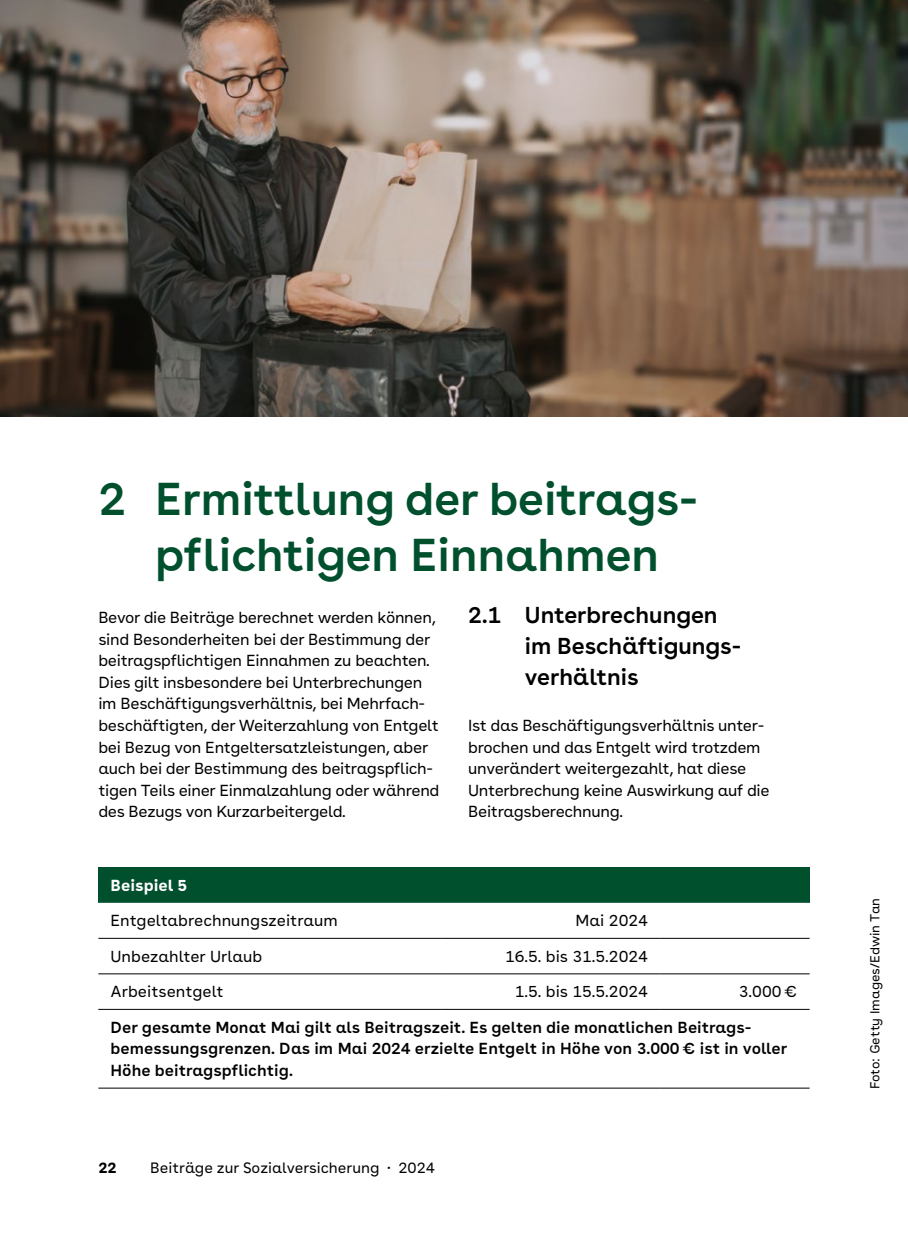
<style>
.page{position:relative;width:908px;height:1248px;background:#fff}
.page>*{position:absolute;margin:0;border:0;box-sizing:border-box;transform-origin:0 0}
.Innen-_und_Rückseite_Innen_Headline_23pt{font:600 46px/55.8px "AOK Buenos Aires";color:#00502e;text-align:center}
.Innen-_und_Rückseite_Innen_Zwischenübers{font:600 23px/31px "AOK Buenos Aires";color:#000}
.Innen-_und_Rückseite_Innen_Copy_8pt_135{font:16px/21.6px "AOK Buenos Aires Text";letter-spacing:-.02em;color:#000}
.Tabelle_Tabelle_Highlight_8pt_135{font:600 16px/21.6px "AOK Buenos Aires Text";color:#000}
.Tabelle_Tabelle_Copy_8pt_135{font:16px "AOK Buenos Aires Text";color:#000}
.Tabelle_Tabelle_Kopfzeile_8pt_135{font:700 16px "AOK Buenos Aires Text";color:#fff}
.t1{font:15px "AOK Buenos Aires Text";color:#000}
.t2{font:700 15px "AOK Buenos Aires Text";color:#000}
.t3{font:13px "AOK Buenos Aires Text";color:#000}
</style>
<div class="page">
<div style="left:98px;top:867px;width:711px;height:35px;background:#00502e"></div>
<svg style="left:98px;top:902px;width:711px;height:108px"></svg>
<hr style="left:98px;top:937px;width:343px;height:1px;background:#000">
<hr style="left:441px;top:937px;width:219px;height:1px;background:#000">
<hr style="left:660px;top:937px;width:149px;height:1px;background:#000">
<hr style="left:98px;top:973px;width:343px;height:1px;background:#000">
<hr style="left:441px;top:973px;width:219px;height:1px;background:#000">
<hr style="left:660px;top:973px;width:149px;height:1px;background:#000">
<hr style="left:98px;top:1008px;width:343px;height:1px;background:#000">
<hr style="left:441px;top:1008px;width:219px;height:1px;background:#000">
<hr style="left:660px;top:1008px;width:149px;height:1px;background:#000">
<hr style="left:98px;top:1087px;width:343px;height:1px;background:#000">
<hr style="left:441px;top:1087px;width:219px;height:1px;background:#000">
<hr style="left:660px;top:1087px;width:149px;height:1px;background:#000">
<img style="left:0;top:0;width:907px;height:417px">
<h1 class="Innen-_und_Rückseite_Innen_Headline_23pt" style="left:98px;top:466px;width:601px">2 Ermittlung der beitrags&shy;pflichtigen Einnahmen</h1>
<p class="Innen-_und_Rückseite_Innen_Copy_8pt_135" style="left:98px;top:605px;width:342px">Bevor die Beiträge berechnet werden können, sind Besonderheiten bei der Bestimmung der beitragspflichtigen Einnahmen zu beachten.<br>Dies gilt insbesondere bei Unterbrechungen im Beschäftigungsverhältnis, bei Mehrfach&shy;beschäftigten, der Weiterzahlung von Entgelt bei Bezug von Entgeltersatzleistungen, aber auch bei der Bestimmung des beitragspflich&shy;tigen Teils einer Einmalzahlung oder während des Bezugs von Kurzarbeitergeld.</p>
<h2 class="Innen-_und_Rückseite_Innen_Zwischenübers" style="left:524px;top:597px;width:218px;text-indent:-57px">2.1 Unterbrechungen im Beschäftigungs&shy;verhältnis</h2>
<p class="Innen-_und_Rückseite_Innen_Copy_8pt_135" style="left:468px;top:713px;width:303px">Ist das Beschäftigungsverhältnis unter&shy;brochen und das Entgelt wird trotzdem unverändert weitergezahlt, hat diese Unterbrechung keine Auswirkung auf die Beitragsberechnung.</p>
<p class="Tabelle_Tabelle_Kopfzeile_8pt_135" style="left:110px;top:871px;width:78px">Beispiel 5</p>
<p class="Tabelle_Tabelle_Copy_8pt_135" style="left:110px;top:907px;width:229px">Entgeltabrechnungszeitraum</p>
<p class="Tabelle_Tabelle_Copy_8pt_135" style="left:575px;top:907px;width:74px">Mai 2024</p>
<p class="Tabelle_Tabelle_Copy_8pt_135" style="left:110px;top:943px;width:153px">Unbezahlter Urlaub</p>
<p class="Tabelle_Tabelle_Copy_8pt_135" style="left:505px;top:943px;width:144px">16.5. bis 31.5.2024</p>
<p class="Tabelle_Tabelle_Copy_8pt_135" style="left:110px;top:978px;width:115px">Arbeitsentgelt</p>
<p class="Tabelle_Tabelle_Copy_8pt_135" style="left:514px;top:978px;width:135px">1.5. bis 15.5.2024</p>
<p class="Tabelle_Tabelle_Copy_8pt_135" style="left:738px;top:978px;width:60px">3.000€</p>
<p class="Tabelle_Tabelle_Highlight_8pt_135" style="left:110px;top:1014px;width:678px">Der gesamte Monat Mai gilt als Beitragszeit. Es gelten die monatlichen Beitrags&shy;bemessungsgrenzen. Das im Mai 2024 erzielte Entgelt in Höhe von 3.000€ ist in voller<br>Höhe beitragspflichtig.</p>
<p class="t2" style="left:98px;top:1154px;width:20px">22</p>
<p class="t1" style="left:150px;top:1155px;width:286px">Beiträge zur Sozialversicherung · 2024</p>
<p class="t3" style="left:864px;top:1089px;width:193px;rotate:-90deg">Foto: Getty Images/Edwin Tan</p>
</div>
